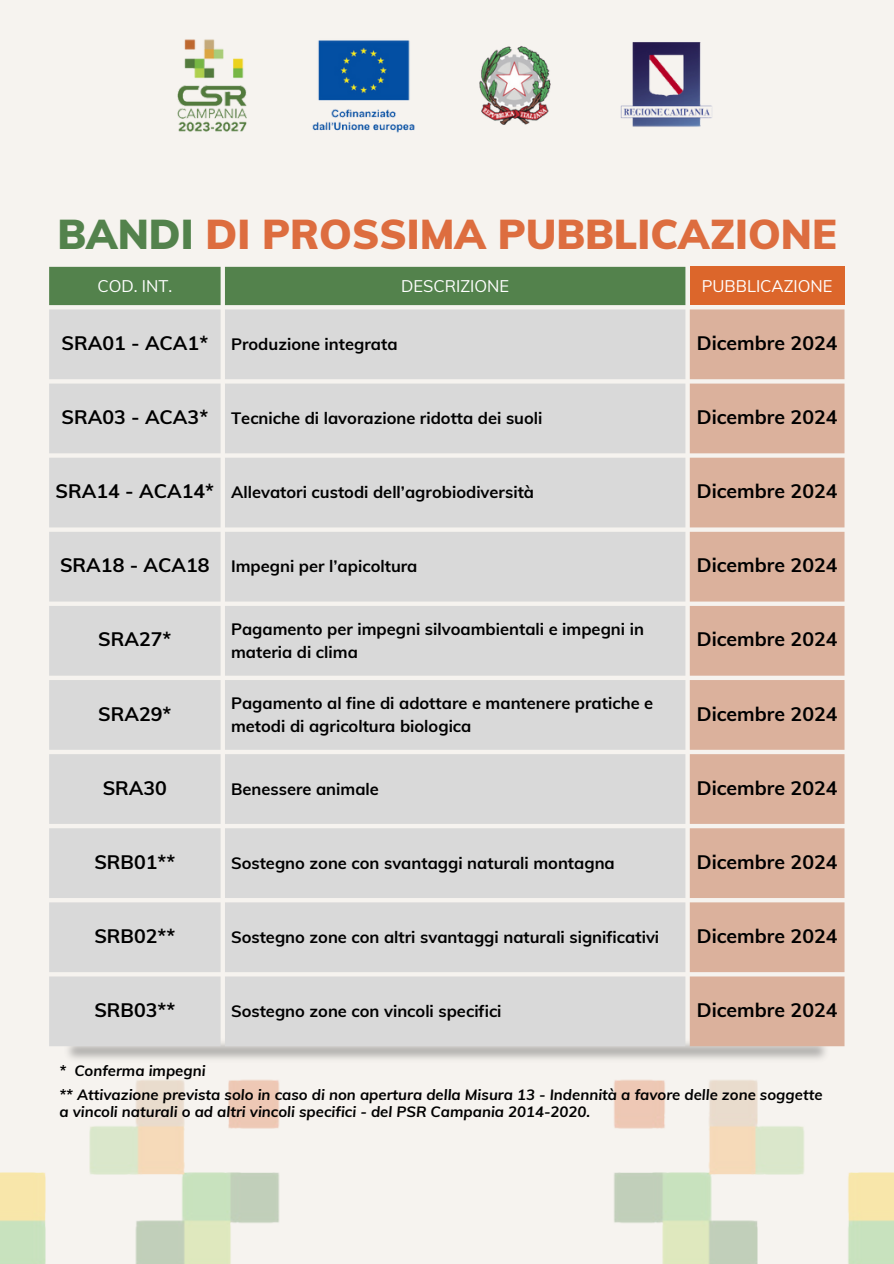
<style>
.page{position:relative;width:894px;height:1264px;background:#fff}
.page>*{position:absolute;margin:0;border:0;box-sizing:border-box;transform-origin:0 0}
.t1{font:900 40.8px "Muli";color:#dd6d3f}
.t2{font:700 19.5px "Muli";color:#000}
.t3{font:700 16.5px/22.5px "Muli";color:#000}
.t4{font:16.5px "Muli";color:#fff}
.t5{font:italic 700 15px/16.8px "Muli";color:#000}
.s1{color:#53824c}
</style>
<div class="page">
<div style="left:0;top:0;width:893px;height:1263px;background:#f6f3ef"></div>
<img style="left:614px;top:1079px;width:279px;height:184px">
<img style="left:0;top:1079px;width:279px;height:184px">
<div style="left:49px;top:267px;width:636px;height:38px;background:#53824c"></div>
<div style="left:689px;top:267px;width:155px;height:38px;background:#dc662b"></div>
<div style="left:49px;top:309px;width:636px;height:737px;background:#d9d9d9"></div>
<svg style="left:689px;top:309px;width:155px;height:737px;background:#dcb4a0"></svg>
<img style="left:177px;top:39px;width:535px;height:94px">
<p class="t1" style="left:58px;top:208px;width:780px"><span class="s1">BANDI</span> DI PROSSIMA PUBBLICAZIONE</p>
<p class="t4" style="left:97px;top:275px;width:76px">COD. INT.</p>
<h1 class="t4" style="left:401px;top:275px;width:110px">DESCRIZIONE</h1>
<p class="t4" style="left:701px;top:275px;width:132px">PUBBLICAZIONE</p>
<p class="t2" style="left:61px;top:330px;width:148px">SRA01 - ACA1*</p>
<p class="t3" style="left:231px;top:332px;width:168px">Produzione integrata</p>
<p class="t2" style="left:696px;top:330px;width:142px">Dicembre 2024</p>
<p class="t2" style="left:61px;top:404px;width:148px">SRA03 - ACA3*</p>
<p class="t3" style="left:231px;top:406px;width:313px">Tecniche di lavorazione ridotta dei suoli</p>
<p class="t2" style="left:696px;top:404px;width:142px">Dicembre 2024</p>
<p class="t2" style="left:56px;top:478px;width:160px">SRA14 - ACA14*</p>
<p class="t3" style="left:231px;top:480px;width:304px">Allevatori custodi dell’agrobiodiversità</p>
<p class="t2" style="left:696px;top:478px;width:142px">Dicembre 2024</p>
<p class="t2" style="left:60px;top:552px;width:151px">SRA18 - ACA18</p>
<p class="t3" style="left:231px;top:555px;width:188px">Impegni per l’apicoltura</p>
<p class="t2" style="left:696px;top:552px;width:142px">Dicembre 2024</p>
<p class="t2" style="left:98px;top:627px;width:75px">SRA27*</p>
<p class="t3" style="left:231px;top:617px;width:414px">Pagamento per impegni silvoambientali e impegni in materia di clima</p>
<p class="t2" style="left:696px;top:627px;width:142px">Dicembre 2024</p>
<p class="t2" style="left:98px;top:701px;width:75px">SRA29*</p>
<p class="t3" style="left:231px;top:691px;width:423px">Pagamento al fine di adottare e mantenere pratiche e metodi di agricoltura biologica</p>
<p class="t2" style="left:696px;top:701px;width:142px">Dicembre 2024</p>
<p class="t2" style="left:103px;top:775px;width:66px">SRA30</p>
<p class="t3" style="left:231px;top:777px;width:149px">Benessere animale</p>
<p class="t2" style="left:696px;top:775px;width:142px">Dicembre 2024</p>
<p class="t2" style="left:94px;top:849px;width:82px">SRB01**</p>
<p class="t3" style="left:231px;top:851px;width:385px">Sostegno zone con svantaggi naturali montagna</p>
<p class="t2" style="left:696px;top:849px;width:142px">Dicembre 2024</p>
<p class="t2" style="left:94px;top:923px;width:82px">SRB02**</p>
<p class="t3" style="left:231px;top:925px;width:429px">Sostegno zone con altri svantaggi naturali significativi</p>
<p class="t2" style="left:696px;top:923px;width:142px">Dicembre 2024</p>
<p class="t2" style="left:94px;top:997px;width:82px">SRB03**</p>
<p class="t3" style="left:231px;top:999px;width:272px">Sostegno zone con vincoli specifici</p>
<p class="t2" style="left:696px;top:997px;width:142px">Dicembre 2024</p>
<p class="t5" style="left:59px;top:1061px;width:148px">* Conferma impegni</p>
<p class="t5" style="left:59px;top:1086px;width:764px">** Attivazione prevista solo in caso di non apertura della Misura 13 - Indennità a favore delle zone soggette a vincoli naturali o ad altri vincoli specifici - del PSR Campania 2014-2020.</p>
</div>
